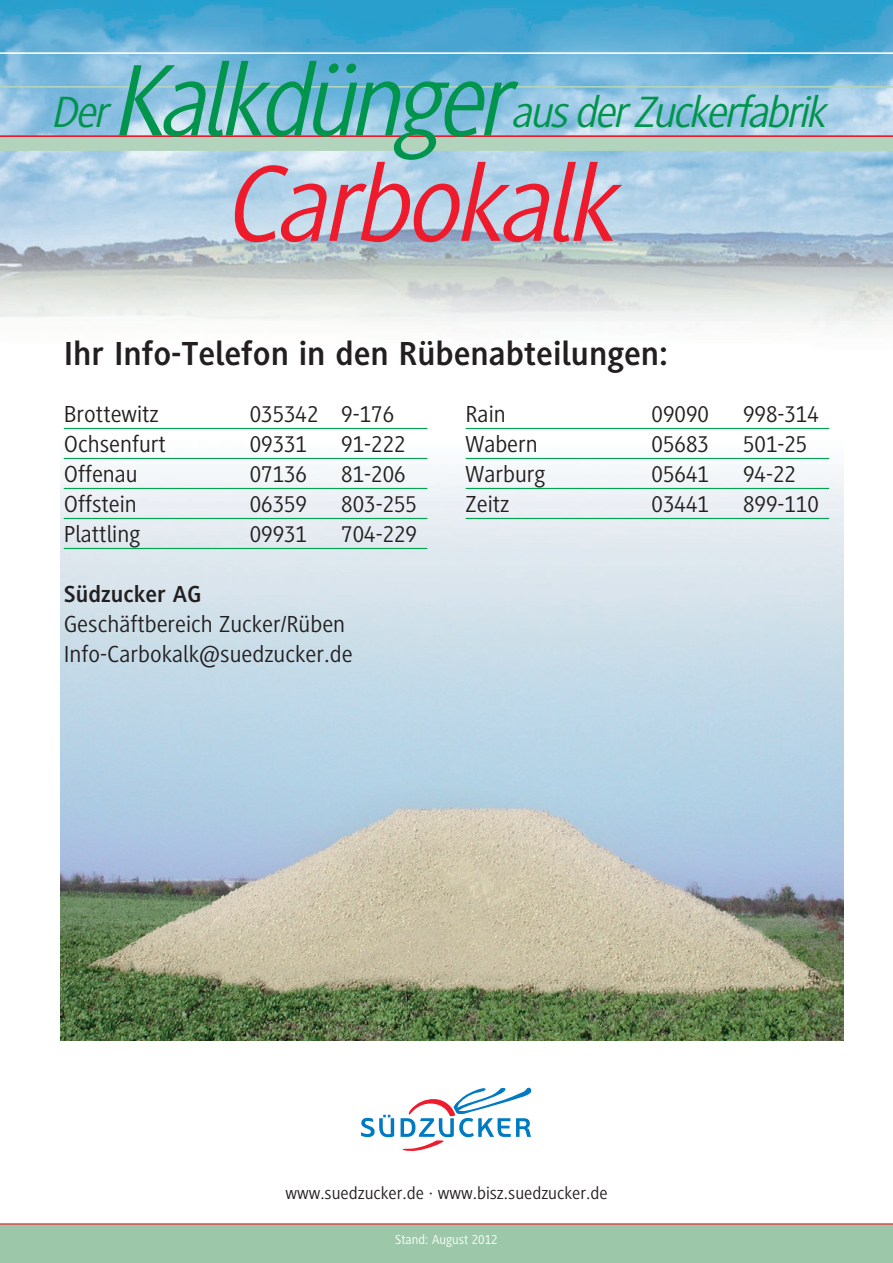
<style>
.page{position:relative;width:893px;height:1263px;background:#fff}
.page>*{position:absolute;margin:0;border:0;box-sizing:border-box;transform-origin:0 0}
.t1{font:italic 114.15px "Suedzucker Rotis";letter-spacing:-.04em;color:#ee1b2c}
.t2{font:italic 111.45px "Generis Sans Std";color:#ee1b2c}
.t3{font:italic 105.3px "Generis Sans Std";color:#00944d}
.t4{font:italic 46.5px "Suedzucker Rotis";letter-spacing:-.05em;color:#00944d}
.t5{font:italic 45.3px "Generis Sans Std";color:#00944d}
.t6{font:700 34.5px "Generis Sans Std";color:#231f20}
.t7{font:24px/30px "Generis Sans Std";color:#231f20}
.t8{font:700 24px "Generis Sans Std";color:#231f20}
.t9{font:18px "Generis Sans Std";color:#231f20}
.t10{font:13.5px "Generis Sans Std";color:#fff}
</style>
<div class="page">
<img style="left:61px;top:457px;width:782px;height:583px">
<div style="left:0;top:1224px;width:893px;height:39px;background:#9cc8a9"></div>
<hr style="left:0;top:1223px;width:893px;height:1px;background:#ee1b2c">
<svg style="left:0;top:0;width:893px;height:329px;background:#9ec7de"></svg>
<svg style="left:361px;top:1115px;width:33px;height:22px"></svg>
<svg style="left:401px;top:1087px;width:131px;height:64px"></svg>
<hr style="left:64px;top:428px;width:363px;height:1px;background:#00a54f">
<hr style="left:64px;top:458px;width:363px;height:1px;background:#00a54f">
<hr style="left:64px;top:488px;width:363px;height:1px;background:#00a54f">
<hr style="left:64px;top:518px;width:363px;height:1px;background:#00a54f">
<hr style="left:64px;top:548px;width:363px;height:1px;background:#00a54f">
<hr style="left:466px;top:428px;width:363px;height:1px;background:#00a54f">
<hr style="left:466px;top:458px;width:363px;height:1px;background:#00a54f">
<hr style="left:466px;top:488px;width:363px;height:1px;background:#00a54f">
<hr style="left:466px;top:518px;width:363px;height:1px;background:#00a54f">
<div style="left:0;top:136px;width:893px;height:15px;background:#b3d4bc"></div>
<hr style="left:0;top:135px;width:893px;height:2px;background:#ee1b2c">
<hr style="left:0;top:52px;width:893px;height:2px;background:#fff">
<hr style="left:0;top:86px;width:893px;height:2px;background:#b3d4bc">
<h3 class="t3" style="left:111px;top:44px;width:425px">Kalkdünger</h3>
<h3 class="t4" style="left:47px;top:75px;width:59px">Der</h3>
<h3 class="t4" style="left:519px;top:75px;width:322px">aus der Zuckerfabrik</h3>
<h3 class="t5" style="left:511px;top:88px;width:326px">ausderZuckerfabrik</h3>
<h3 class="t5" style="left:50px;top:88px;width:69px">Der</h3>
<h1 class="t1" style="left:247px;top:129px;width:407px">Carbokalk</h1>
<h2 class="t2" style="left:222px;top:144px;width:419px">Carbokalk</h2>
<h3 class="t6" style="left:64px;top:335px;width:606px">Ihr Info-Telefon in den Rübenabteilungen:</h3>
<p class="t7" style="left:64px;top:399px;width:97px">Brottewitz</p>
<p class="t7" style="left:250px;top:399px;width:146px">035342 9-176</p>
<p class="t7" style="left:64px;top:429px;width:104px">Ochsenfurt</p>
<p class="t7" style="left:250px;top:429px;width:59px">09331</p>
<p class="t7" style="left:341px;top:429px;width:66px">91-222</p>
<p class="t7" style="left:64px;top:459px;width:75px">Offenau</p>
<p class="t7" style="left:250px;top:459px;width:59px">07136</p>
<p class="t7" style="left:341px;top:459px;width:66px">81-206</p>
<p class="t7" style="left:64px;top:489px;width:75px">Offstein</p>
<p class="t7" style="left:250px;top:489px;width:59px">06359</p>
<p class="t7" style="left:341px;top:489px;width:77px">803-255</p>
<p class="t7" style="left:64px;top:519px;width:78px">Plattling</p>
<p class="t7" style="left:250px;top:519px;width:59px">09931</p>
<p class="t7" style="left:341px;top:519px;width:77px">704-229</p>
<p class="t7" style="left:466px;top:399px;width:42px">Rain</p>
<p class="t7" style="left:652px;top:399px;width:59px">09090</p>
<p class="t7" style="left:743px;top:399px;width:77px">998-314</p>
<p class="t7" style="left:466px;top:429px;width:74px">Wabern</p>
<p class="t7" style="left:652px;top:429px;width:59px">05683</p>
<p class="t7" style="left:743px;top:429px;width:66px">501-25</p>
<p class="t7" style="left:466px;top:459px;width:81px">Warburg</p>
<p class="t7" style="left:652px;top:459px;width:59px">05641</p>
<p class="t7" style="left:743px;top:459px;width:54px">94-22</p>
<p class="t7" style="left:466px;top:489px;width:45px">Zeitz</p>
<p class="t7" style="left:652px;top:489px;width:59px">03441</p>
<p class="t7" style="left:743px;top:489px;width:77px">899-110</p>
<p class="t8" style="left:64px;top:581px;width:139px">Südzucker AG</p>
<p class="t7" style="left:64px;top:609px;width:290px">Geschäftbereich Zucker/Rüben<br>Info-Carbokalk@suedzucker.de</p>
<p class="t9" style="left:285px;top:1183px;width:324px">www.suedzucker.de · www.bisz.suedzucker.de</p>
<p class="t10" style="left:395px;top:1232px;width:104px">Stand: August 2012</p>
</div>
